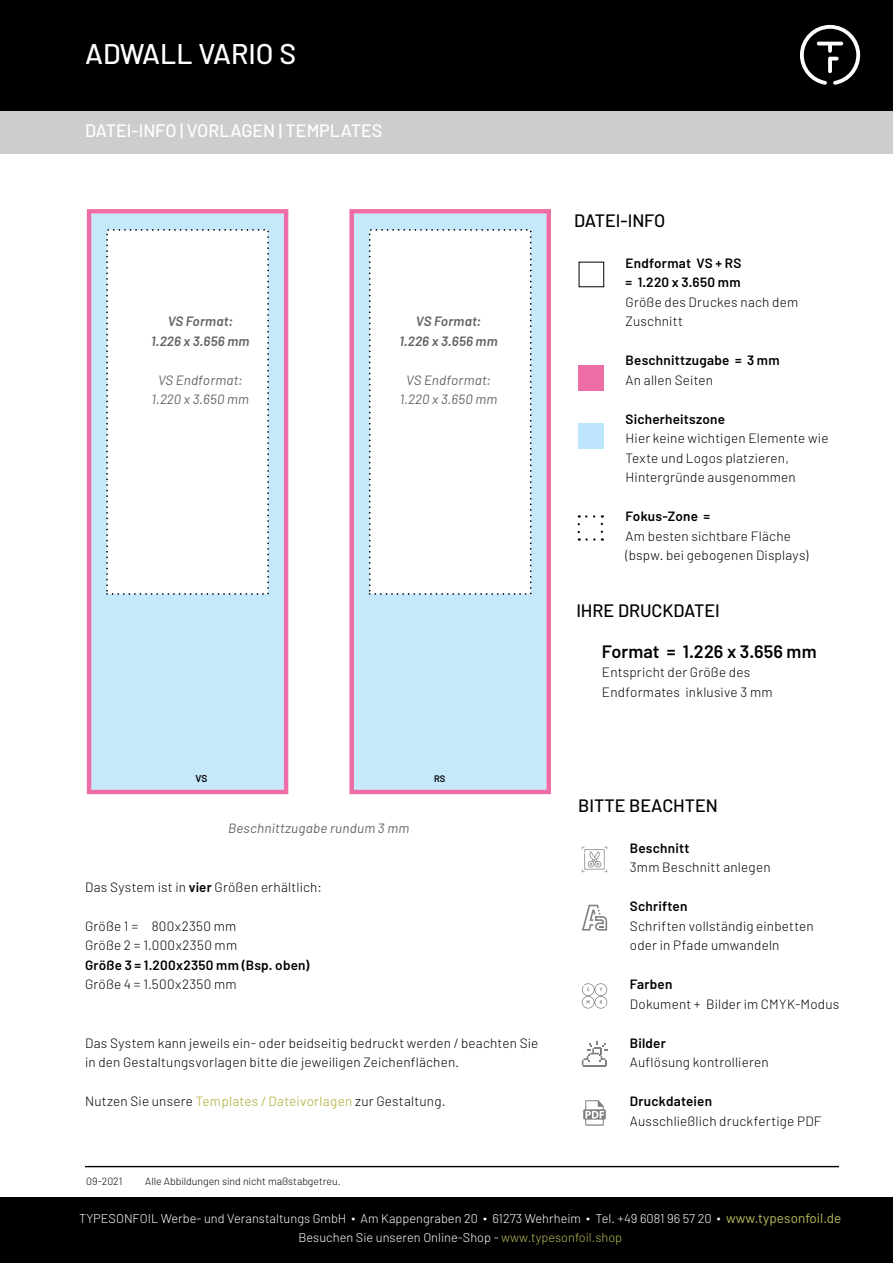
<style>
.page{position:relative;width:893px;height:1263px;background:#fff}
.page>*{position:absolute;margin:0;border:0;box-sizing:border-box;transform-origin:0 0}
.t1{font:500 28.5px "Barlow";color:#fff}
.t2{font:500 18px "Barlow";color:#000}
.t3{font:500 18px "Barlow";color:#fff}
.t4{font:600 18px "Barlow";letter-spacing:.01em;color:#000}
.t5{font:300 13.5px/19.5px "Barlow";letter-spacing:.015em;color:#000}
.t6{font:600 13.5px/19.5px "Barlow";letter-spacing:.015em;color:#000}
.t7{font:italic 13.5px/19.5px "Barlow";letter-spacing:.015em;color:#646363;text-align:center}
.t8{font:italic 600 13.5px/19.5px "Barlow";letter-spacing:.01em;color:#646363;text-align:center}
.t9{font:300 12.75px/19.5px "Barlow";color:#fff;text-align:center}
.t10{font:300 10.5px "Barlow";color:#000}
.t11{font:600 10.05px "Barlow";color:#000}
.t12{font:600 9.45px "Barlow";color:#000}
.s1{font-weight:600}
.s2{font-weight:400;color:#bcba5a}
.s3{font-weight:400;font-size:13.5px;color:#bcba5a}
.s4{color:#bcba5a}
</style>
<div class="page">
<div style="left:0;top:25px;width:893px;height:128px;background:#cdcdcd"></div>
<div style="left:0;top:0;width:893px;height:111px;background:#000"></div>
<div style="left:0;top:1198px;width:893px;height:65px;background:#000"></div>
<svg style="left:800px;top:25px;width:60px;height:60px"></svg>
<hr style="left:85px;top:1166px;width:754px;height:1px;background:#000">
<div style="left:579px;top:365px;width:25px;height:25px;background:#ed6ea7"></div>
<svg style="left:578px;top:524px;width:2px;height:17px"></svg>
<svg style="left:586px;top:538px;width:17px;height:3px"></svg>
<svg style="left:601px;top:515px;width:2px;height:17px"></svg>
<svg style="left:579px;top:515px;width:15px;height:2px"></svg>
<div style="left:579px;top:424px;width:25px;height:25px;background:#bce4fa"></div>
<svg style="left:582px;top:847px;width:25px;height:25px"></svg>
<svg style="left:582px;top:905px;width:25px;height:25px"></svg>
<svg style="left:582px;top:983px;width:25px;height:25px"></svg>
<svg style="left:583px;top:1100px;width:23px;height:26px"></svg>
<hr style="left:583px;top:1065px;width:22px;height:2px;background:#000">
<svg style="left:582px;top:1042px;width:25px;height:23px"></svg>
<svg style="left:349px;top:209px;width:202px;height:585px"></svg>
<svg style="left:87px;top:209px;width:201px;height:585px"></svg>
<h1 class="t1" style="left:85px;top:36px;width:213px">ADWALL VARIO S</h1>
<h2 class="t3" style="left:85px;top:119px;width:299px">DATEI-INFO | VORLAGEN | TEMPLATES</h2>
<p class="t8" style="left:151px;top:311px;width:100px">VS Format:<br>1.226 x 3.656 mm</p>
<p class="t7" style="left:152px;top:370px;width:99px">VS Endformat:<br>1.220 x 3.650 mm</p>
<p class="t8" style="left:400px;top:311px;width:100px">VS Format:<br>1.226 x 3.656 mm</p>
<p class="t7" style="left:400px;top:370px;width:99px">VS Endformat:<br>1.220 x 3.650 mm</p>
<p class="t11" style="left:195px;top:772px;width:14px">VS</p>
<p class="t12" style="left:434px;top:773px;width:13px">RS</p>
<p class="t7" style="left:228px;top:818px;width:183px">Beschnittzugabe rundum 3 mm</p>
<p class="t5" style="left:85px;top:877px;width:238px">Das System ist in <span class="s1">vier</span> Größen erhältlich:</p>
<p class="t5" style="left:85px;top:916px;width:154px">Größe 1 = 800x2350 mm<br>Größe 2 = 1.000x2350 mm</p>
<p class="t6" style="left:85px;top:955px;width:226px">Größe 3 = 1.200x2350 mm (Bsp. oben)</p>
<p class="t5" style="left:85px;top:974px;width:153px">Größe 4 = 1.500x2350 mm</p>
<p class="t5" style="left:85px;top:1033px;width:455px">Das System kann jeweils ein- oder beidseitig bedruckt werden / beachten Sie in den Gestaltungsvorlagen bitte die jeweiligen Zeichenflächen.</p>
<p class="t5" style="left:85px;top:1091px;width:362px">Nutzen Sie unsere <span class="s2">Templates / Dateivorlagen</span> zur Gestaltung.</p>
<h2 class="t2" style="left:574px;top:209px;width:93px">DATEI-INFO</h2>
<p class="t6" style="left:626px;top:253px;width:117px">Endformat VS + RS = 1.220 x 3.650 mm</p>
<p class="t5" style="left:626px;top:292px;width:174px">Größe des Druckes nach dem<br>Zuschnitt</p>
<p class="t6" style="left:626px;top:350px;width:155px">Beschnittzugabe = 3 mm</p>
<p class="t5" style="left:626px;top:370px;width:89px">An allen Seiten</p>
<p class="t6" style="left:626px;top:409px;width:101px">Sicherheitszone</p>
<p class="t5" style="left:626px;top:428px;width:204px">Hier keine wichtigen Elemente wie<br>Texte und Logos platzieren,<br>Hintergründe ausgenommen</p>
<p class="t6" style="left:626px;top:506px;width:86px">Fokus-Zone =</p>
<p class="t5" style="left:626px;top:526px;width:184px">Am besten sichtbare Fläche (bspw. bei gebogenen Displays)</p>
<h2 class="t2" style="left:576px;top:599px;width:145px">IHRE DRUCKDATEI</h2>
<h2 class="t4" style="left:602px;top:640px;width:216px">Format = 1.226 x 3.656 mm</h2>
<p class="t5" style="left:602px;top:662px;width:172px">Entspricht der Größe des<br>Endformates inklusive 3 mm</p>
<h2 class="t2" style="left:578px;top:794px;width:141px">BITTE BEACHTEN</h2>
<p class="t6" style="left:630px;top:838px;width:61px">Beschnitt</p>
<p class="t5" style="left:630px;top:857px;width:142px">3mm Beschnitt anlegen</p>
<p class="t6" style="left:630px;top:896px;width:59px">Schriften</p>
<p class="t5" style="left:630px;top:916px;width:185px">Schriften vollständig einbetten oder in Pfade umwandeln</p>
<p class="t6" style="left:630px;top:974px;width:44px">Farben</p>
<p class="t5" style="left:630px;top:994px;width:211px">Dokument + Bilder im CMYK-Modus</p>
<p class="t6" style="left:630px;top:1033px;width:37px">Bilder</p>
<p class="t5" style="left:630px;top:1052px;width:140px">Auflösung kontrollieren</p>
<p class="t6" style="left:630px;top:1091px;width:84px">Druckdateien</p>
<p class="t5" style="left:630px;top:1111px;width:193px">Ausschließlich druckfertige PDF</p>
<p class="t10" style="left:86px;top:1175px;width:37px">09-2021</p>
<p class="t10" style="left:145px;top:1175px;width:197px">Alle Abbildungen sind nicht maßstabgetreu.</p>
<p class="t9" style="left:79px;top:1208px;width:764px">TYPESONFOIL Werbe- und Veranstaltungs GmbH ∙ Am Kappengraben 20 ∙ 61273 Wehrheim ∙ Tel. +49 6081 96 57 20 ∙ <span class="s3">www.typesonfoil.de<br></span>Besuchen Sie unseren Online-Shop - <span class="s4">www.typesonfoil.shop</span></p>
</div>
